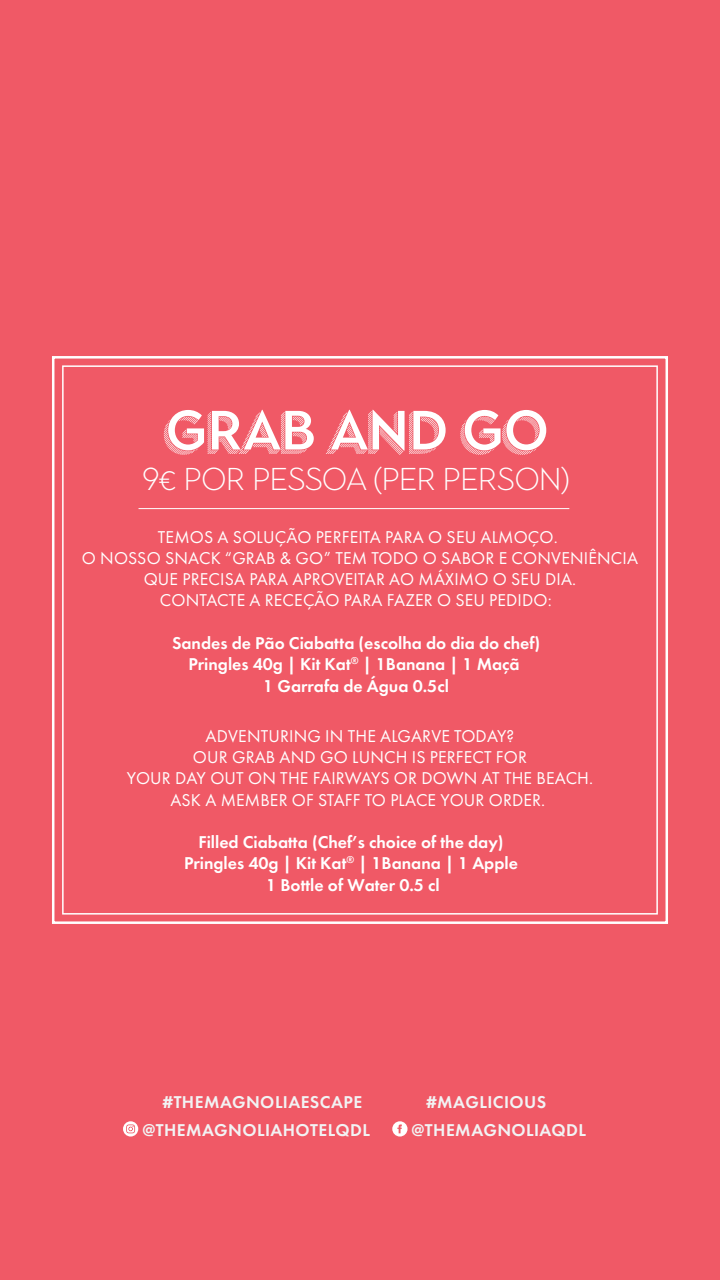
<style>
.page{position:relative;width:720px;height:1280px;background:#f05966}
.page>*{position:absolute;margin:0;border:0;box-sizing:border-box;transform-origin:0 0}
.t1{font:55.2px "Town 31 Dimensional Medium Lines";letter-spacing:.01em;color:#fff}
.t2{font:300 31.55px "Town 10 Display";color:#fff}
.t3{font:17.75px/21.3px "Futura PT";letter-spacing:.01em;color:#fff;text-align:center}
.t4{font:600 17.75px/21.3px "Futura PT";color:#fff;text-align:center}
.t5{font:600 17.75px "Futura PT";letter-spacing:.025em;color:#f2f3f4}
</style>
<div class="page">
<svg style="left:392px;top:1121px;width:16px;height:16px"></svg>
<svg style="left:123px;top:1121px;width:15px;height:16px"></svg>
<hr style="left:139px;top:508px;width:430px;height:1px;background:#fff">
<div style="left:62px;top:365px;width:596px;height:550px;border:2px solid #fff"></div>
<div style="left:52px;top:356px;width:616px;height:568px;border:2px solid #fff"></div>
<h1 class="t1" style="left:166px;top:399px;width:384px">GRAB AND GO</h1>
<h2 class="t2" style="left:142px;top:461px;width:429px">9€ POR PESSOA (PER PERSON)</h2>
<p class="t3" style="left:82px;top:526px;width:558px">TEMOS A SOLUÇÃO PERFEITA PARA O SEU ALMOÇO.<br>O NOSSO SNACK “GRAB &amp; GO” TEM TODO O SABOR E CONVENIÊNCIA QUE PRECISA PARA APROVEITAR AO MÁXIMO O SEU DIA.<br>CONTACTE A RECEÇÃO PARA FAZER O SEU PEDIDO:</p>
<p class="t4" style="left:172px;top:632px;width:370px">Sandes de Pão Ciabatta (escolha do dia do chef)<br>Pringles 40g | Kit Kat<sup>®</sup> | 1Banana | 1 Maçã<br>1 Garrafa de Água 0.5cl</p>
<p class="t3" style="left:127px;top:725px;width:468px">ADVENTURING IN THE ALGARVE TODAY?<br>OUR GRAB AND GO LUNCH IS PERFECT FOR<br>YOUR DAY OUT ON THE FAIRWAYS OR DOWN AT THE BEACH.<br>ASK A MEMBER OF STAFF TO PLACE YOUR ORDER.</p>
<p class="t4" style="left:184px;top:831px;width:335px">Filled Ciabatta (Chef’s choice of the day)<br>Pringles 40g | Kit Kat<sup>®</sup> | 1Banana | 1 Apple<br>1 Bottle of Water 0.5 cl</p>
<p class="t5" style="left:162px;top:1091px;width:201px">#THEMAGNOLIAESCAPE</p>
<p class="t5" style="left:426px;top:1091px;width:122px">#MAGLICIOUS</p>
<p class="t5" style="left:142px;top:1119px;width:229px">@THEMAGNOLIAHOTELQDL</p>
<p class="t5" style="left:412px;top:1119px;width:176px">@THEMAGNOLIAQDL</p>
</div>
